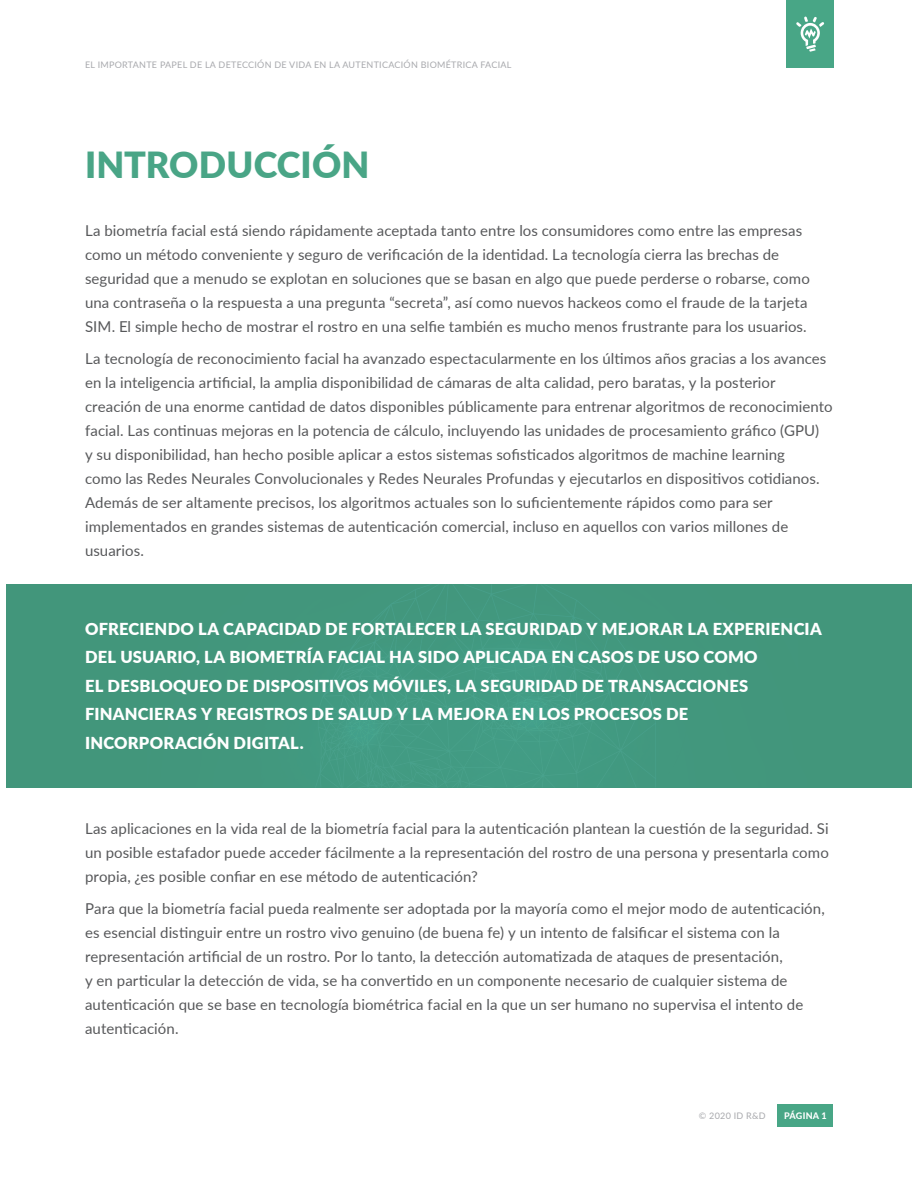
<style>
.page{position:relative;width:918px;height:1188px;background:#fff}
.page>*{position:absolute;margin:0;border:0;box-sizing:border-box;transform-origin:0 0}
.HEADING{font:900 36px "Lato";letter-spacing:.005em;color:#49a586}
.t1{font:900 16.5px/28.5px "Lato";letter-spacing:.015em;color:#fff}
.COPY{font:15px/24px "Lato";letter-spacing:.005em;color:#57585a}
.t2{font:9px "Lato";letter-spacing:.03em;color:#a8a9ad}
.t3{font:800 9px "Lato";letter-spacing:.03em;color:#fff}
</style>
<div class="page">
<div style="left:777px;top:1104px;width:56px;height:23px;background:#48a686"></div>
<div style="left:786px;top:0;width:48px;height:68px;background:#48a686"></div>
<svg style="left:796px;top:16px;width:29px;height:36px"></svg>
<div style="left:6px;top:584px;width:906px;height:204px;background:#42977c"></div>
<p class="t2" style="left:85px;top:58px;width:428px">EL IMPORTANTE PAPEL DE LA DETECCIÓN DE VIDA EN LA AUTENTICACIÓN BIOMÉTRICA FACIAL</p>
<p class="HEADING" style="left:85px;top:138px;width:286px">INTRODUCCIÓN</p>
<p class="COPY" style="left:85px;top:218px;width:726px">La biometría facial está siendo rápidamente aceptada tanto entre los consumidores como entre las empresas como un método conveniente y seguro de verificación de la identidad. La tecnología cierra las brechas de seguridad que a menudo se explotan en soluciones que se basan en algo que puede perderse o robarse, como una contraseña o la respuesta a una pregunta “secreta”, así como nuevos hackeos como el fraude de la tarjeta SIM. El simple hecho de mostrar el rostro en una selfie también es mucho menos frustrante para los usuarios.</p>
<p class="COPY" style="left:85px;top:346px;width:749px">La tecnología de reconocimiento facial ha avanzado espectacularmente en los últimos años gracias a los avances en la inteligencia artificial, la amplia disponibilidad de cámaras de alta calidad, pero baratas, y la posterior creación de una enorme cantidad de datos disponibles públicamente para entrenar algoritmos de reconocimiento facial. Las continuas mejoras en la potencia de cálculo, incluyendo las unidades de procesamiento gráfico (GPU)<br>y su disponibilidad, han hecho posible aplicar a estos sistemas sofisticados algoritmos de machine learning<br>como las Redes Neurales Convolucionales y Redes Neurales Profundas y ejecutarlos en dispositivos cotidianos.<br>Además de ser altamente precisos, los algoritmos actuales son lo suficientemente rápidos como para ser implementados en grandes sistemas de autenticación comercial, incluso en aquellos con varios millones de usuarios.</p>
<p class="t1" style="left:85px;top:614px;width:738px">OFRECIENDO LA CAPACIDAD DE FORTALECER LA SEGURIDAD Y MEJORAR LA EXPERIENCIA DEL USUARIO, LA BIOMETRÍA FACIAL HA SIDO APLICADA EN CASOS DE USO COMO<br>EL DESBLOQUEO DE DISPOSITIVOS MÓVILES, LA SEGURIDAD DE TRANSACCIONES FINANCIERAS Y REGISTROS DE SALUD Y LA MEJORA EN LOS PROCESOS DE INCORPORACIÓN DIGITAL.</p>
<p class="COPY" style="left:85px;top:816px;width:745px;text-align:justify">Las aplicaciones en la vida real de la biometría facial para la autenticación plantean la cuestión de la seguridad. Si un posible estafador puede acceder fácilmente a la representación del rostro de una persona y presentarla como propia, ¿es posible confiar en ese método de autenticación?</p>
<p class="COPY" style="left:85px;top:896px;width:741px">Para que la biometría facial pueda realmente ser adoptada por la mayoría como el mejor modo de autenticación, es esencial distinguir entre un rostro vivo genuino (de buena fe) y un intento de falsificar el sistema con la representación artificial de un rostro. Por lo tanto, la detección automatizada de ataques de presentación,<br>y en particular la detección de vida, se ha convertido en un componente necesario de cualquier sistema de autenticación que se base en tecnología biométrica facial en la que un ser humano no supervisa el intento de autenticación.</p>
<p class="t2" style="left:699px;top:1109px;width:68px">© 2020 ID R&amp;D</p>
<p class="t3" style="left:784px;top:1109px;width:44px">PÁGINA 1</p>
</div>
